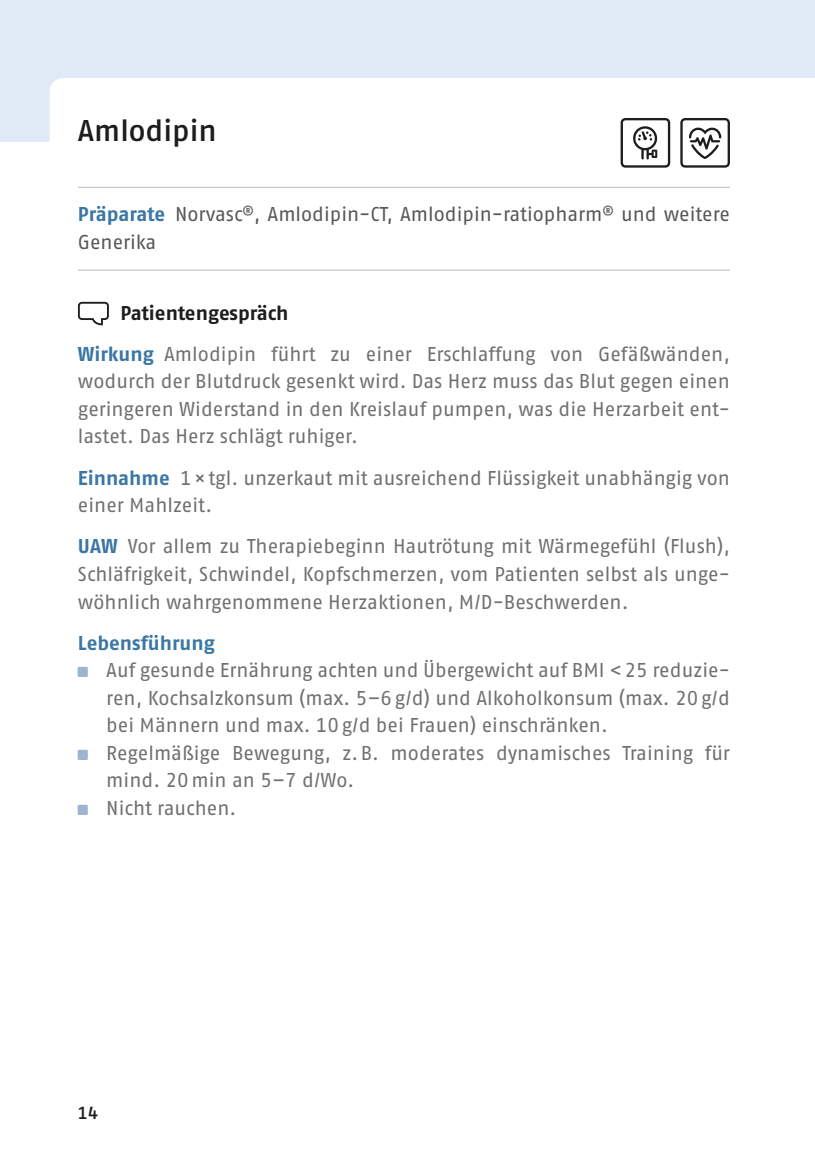
<style>
.page{position:relative;width:815px;height:1163px;background:#fff}
.page>*{position:absolute;margin:0;border:0;box-sizing:border-box;transform-origin:0 0}
.t1{font:600 30px "Fago Pro";color:#1d1d1b}
.t2{font:20px/27.5px "Fago Pro";color:#70706f}
.t3{font:20px/27.5px "Fago Pro";color:#575756}
.t4{font:700 20px "Fago Pro";color:#3b77a4}
.t5{font:600 17.5px "Fago Pro";color:#1d1d1b}
.s1{font-weight:700;color:#3b77a4}
.s2{font-weight:700;color:#1d1d1b}
</style>
<div class="page">
<svg style="left:0;top:0;width:815px;height:142px;fill:#e0e9f6"></svg>
<svg style="left:621px;top:118px;width:49px;height:50px"></svg>
<svg style="left:680px;top:118px;width:50px;height:50px"></svg>
<hr style="left:78px;top:187px;width:652px;height:1px;background:#c7c7c6">
<hr style="left:78px;top:269px;width:652px;height:2px;background:#c7c7c6">
<svg style="left:78px;top:302px;width:31px;height:23px"></svg>
<h1 class="t1" style="left:78px;top:112px;width:140px">Amlodipin</h1>
<p class="t3" style="left:78px;top:201px;width:653px"><span class="s1">Präparate</span> Norvasc<sup>®</sup>, Amlodipin-CT, Amlodipin-ratiopharm<sup>®</sup> und weitere<br>Generika</p>
<p class="t2" style="left:78px;top:292px;width:653px;line-height:41.2px;text-indent:43px"><span class="s2">Patientengespräch<br></span><span class="s1">Wirkung</span> Amlodipin führt zu einer Erschlaffung von Gefäßwänden,</p>
<p class="t2" style="left:78px;top:367px;width:653px;text-align:justify">wodurch der Blutdruck gesenkt wird. Das Herz muss das Blut gegen einen geringeren Widerstand in den Kreislauf pumpen, was die Herzarbeit ent&shy;lastet. Das Herz schlägt ruhiger.</p>
<p class="t2" style="left:78px;top:464px;width:654px"><span class="s1">Einnahme</span> 1×tgl. unzerkaut mit ausreichend Flüssigkeit unabhängig von einer Mahlzeit.</p>
<p class="t2" style="left:78px;top:532px;width:653px;text-align:justify"><span class="s1">UAW</span> Vor allem zu Therapiebeginn Hautrötung mit Wärmegefühl (Flush), Schläfrigkeit, Schwindel, Kopfschmerzen, vom Patienten selbst als unge&shy;wöhnlich wahrgenommene Herzaktionen, M/D-Beschwerden.</p>
<p class="t4" style="left:78px;top:630px;width:139px">Lebensführung</p>
<p class="t2" style="left:106px;top:656px;width:625px">Auf gesunde Ernährung achten und Übergewicht auf BMI &lt;25 reduzie&shy;ren, Kochsalzkonsum (max. 5–6g/d) und Alkoholkonsum (max. 20g/d bei Männern und max. 10g/d bei Frauen) einschränken.<br>Regelmäßige Bewegung, z.B. moderates dynamisches Training für mind. 20min an 5–7 d/Wo.<br>Nicht rauchen.</p>
<p class="t5" style="left:78px;top:1102px;width:22px">14</p>
</div>
